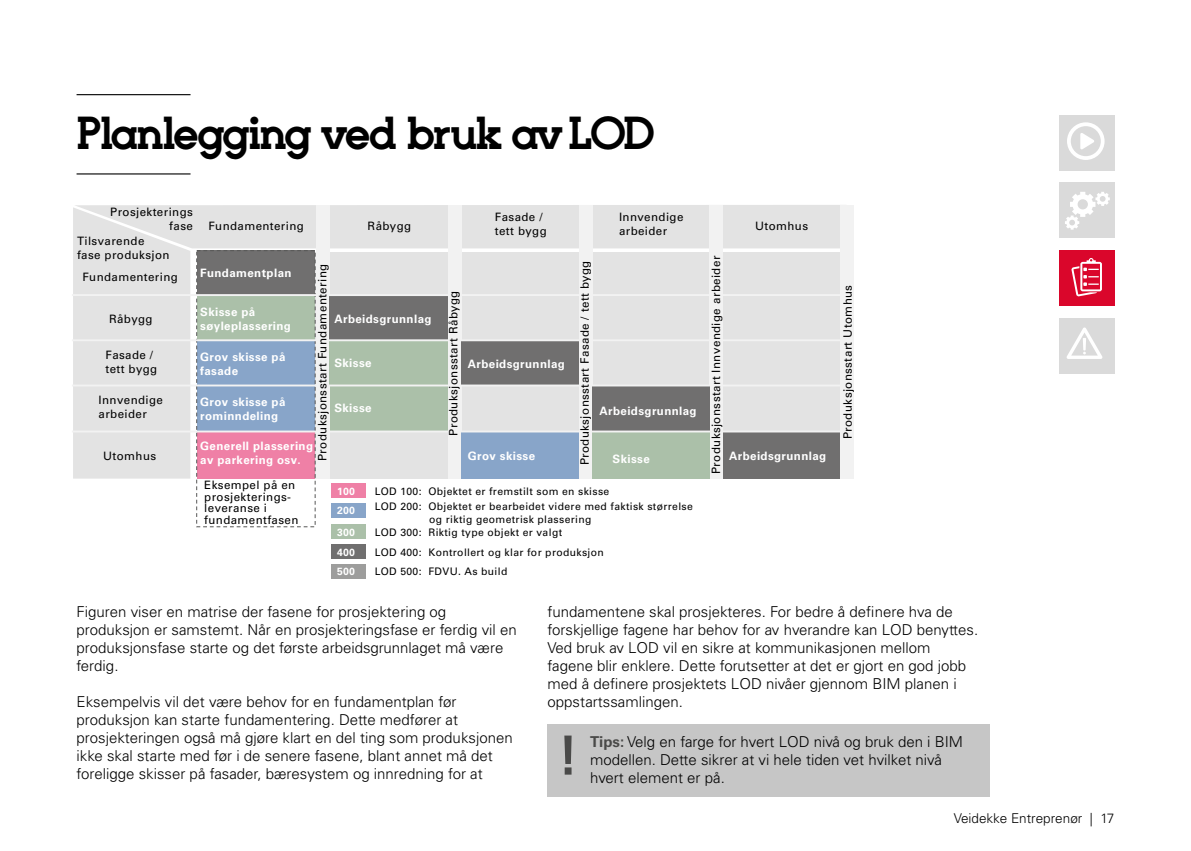
<style>
.page{position:relative;width:1191px;height:851px;background:#fff}
.page>*{position:absolute;margin:0;border:0;box-sizing:border-box;transform-origin:0 0}
.t1{font:700 54px "Univers LT Std";color:#4a4a49}
.t2{font:700 45px "Inlove Veidekke";letter-spacing:-.045em;color:#000}
.t3{font:300 15px/18px "Univers LT Std";color:#000}
.t4{font:300 13.5px "Univers LT Std";color:#000}
.t5{font:11.55px/13.8px "Univers LT Std";letter-spacing:.035em;color:#000}
.t6{font:700 11.55px/13.8px "Univers LT Std";letter-spacing:.035em;color:#fff}
.t7{font:10.35px/15.6px "Univers LT Std";letter-spacing:.035em;color:#000}
.t8{font:700 10.35px/19.4px "Univers LT Std";letter-spacing:.035em;color:#fff}
.s1{font-weight:700;color:#4a4a49}
</style>
<div class="page">
<div style="left:1059px;top:115px;width:55px;height:55px;background:#dadada"></div>
<svg style="left:1067px;top:122px;width:37px;height:38px"></svg>
<div style="left:1059px;top:182px;width:55px;height:56px;background:#dadada"></div>
<svg style="left:1065px;top:192px;width:44px;height:38px"></svg>
<div style="left:1059px;top:318px;width:55px;height:55px;background:#dadada"></div>
<svg style="left:1066px;top:327px;width:36px;height:32px"></svg>
<div style="left:1059px;top:250px;width:55px;height:55px;background:#da062b"></div>
<svg style="left:1071px;top:258px;width:31px;height:38px"></svg>
<div style="left:547px;top:723px;width:442px;height:73px;background:#c6c6c6"></div>
<div style="left:73px;top:205px;width:767px;height:273px;background:#e3e3e3"></div>
<div style="left:197px;top:252px;width:649px;height:226px;background:#e3e3e3"></div>
<div style="left:578px;top:205px;width:14px;height:273px;background:#f2f2f2"></div>
<div style="left:709px;top:205px;width:14px;height:273px;background:#f2f2f2"></div>
<div style="left:840px;top:205px;width:14px;height:273px;background:#f2f2f2"></div>
<div style="left:448px;top:205px;width:13px;height:273px;background:#f2f2f2"></div>
<div style="left:316px;top:205px;width:13px;height:273px;background:#f2f2f2"></div>
<div style="left:197px;top:294px;width:117px;height:53px;background:#abc0a9"></div>
<div style="left:197px;top:250px;width:117px;height:46px;background:#706f6f"></div>
<div style="left:197px;top:341px;width:117px;height:46px;background:#88a5c9"></div>
<div style="left:197px;top:385px;width:117px;height:47px;background:#88a5c9"></div>
<div style="left:197px;top:432px;width:117px;height:46px;background:#ef80a6"></div>
<div style="left:329px;top:296px;width:118px;height:44px;background:#706f6f"></div>
<div style="left:329px;top:341px;width:118px;height:44px;background:#abc0a9"></div>
<div style="left:330px;top:386px;width:117px;height:45px;background:#abc0a9"></div>
<div style="left:461px;top:341px;width:118px;height:43px;background:#706f6f"></div>
<div style="left:461px;top:432px;width:118px;height:46px;background:#88a5c9"></div>
<div style="left:592px;top:386px;width:117px;height:45px;background:#706f6f"></div>
<div style="left:592px;top:432px;width:117px;height:46px;background:#abc0a9"></div>
<div style="left:723px;top:432px;width:117px;height:46px;background:#706f6f"></div>
<div style="left:196px;top:250px;width:120px;height:277px;border:1px dashed #575756"></div>
<div style="left:331px;top:483px;width:34px;height:15px;background:#ef80a6"></div>
<div style="left:331px;top:503px;width:34px;height:15px;background:#88a5c9"></div>
<div style="left:331px;top:524px;width:34px;height:14px;background:#abc0a9"></div>
<div style="left:331px;top:544px;width:34px;height:15px;background:#706f6f"></div>
<div style="left:331px;top:564px;width:34px;height:14px;background:#9d9d9c"></div>
<hr style="left:72px;top:294px;width:775px;height:2px;background:#f2f2f2">
<hr style="left:72px;top:339px;width:775px;height:2px;background:#f2f2f2">
<hr style="left:72px;top:384px;width:775px;height:2px;background:#f2f2f2">
<hr style="left:72px;top:430px;width:775px;height:2px;background:#f2f2f2">
<hr style="left:77px;top:94px;width:113px;height:1px;background:#000">
<hr style="left:77px;top:173px;width:113px;height:1px;background:#000">
<h2 class="t2" style="left:77px;top:105px;width:579px">Planlegging ved bruk av LOD</h2>
<p class="t5" style="left:110px;top:205px;width:84px">Prosjekterings</p>
<p class="t5" style="left:169px;top:219px;width:25px">fase</p>
<p class="t5" style="left:77px;top:234px;width:69px">Tilsvarende</p>
<p class="t5" style="left:77px;top:248px;width:94px">fase produksjon</p>
<p class="t5" style="left:208px;top:218px;width:97px">Fundamentering</p>
<p class="t5" style="left:367px;top:218px;width:45px">Råbygg</p>
<p class="t5" style="left:495px;top:210px;width:53px">Fasade / tett bygg</p>
<p class="t5" style="left:619px;top:210px;width:66px">Innvendige arbeider</p>
<p class="t5" style="left:755px;top:218px;width:54px">Utomhus</p>
<p class="t5" style="left:578px;top:465px;width:206px;rotate:-90deg">Produksjonsstart Fasade / tett bygg</p>
<p class="t5" style="left:709px;top:474px;width:220px;rotate:-90deg">Produksjonsstart Innvendige arbeider</p>
<p class="t5" style="left:315px;top:461px;width:198px;rotate:-90deg">Produksjonsstart Fundamentering</p>
<p class="t6" style="left:200px;top:266px;width:93px">Fundamentplan</p>
<p class="t5" style="left:82px;top:270px;width:97px">Fundamentering</p>
<p class="t5" style="left:109px;top:312px;width:45px">Råbygg</p>
<p class="t5" style="left:106px;top:348px;width:53px">Fasade / tett bygg</p>
<p class="t5" style="left:99px;top:393px;width:66px">Innvendige arbeider</p>
<p class="t5" style="left:103px;top:449px;width:54px">Utomhus</p>
<p class="t6" style="left:200px;top:439px;width:114px">Generell plassering av parkering osv.</p>
<p class="t5" style="left:446px;top:435px;width:147px;rotate:-90deg">Produksjonsstart Råbygg</p>
<p class="t6" style="left:200px;top:305px;width:92px">Skisse på søyleplassering</p>
<p class="t6" style="left:334px;top:312px;width:99px">Arbeidsgrunnlag</p>
<p class="t6" style="left:334px;top:356px;width:39px">Skisse</p>
<p class="t6" style="left:468px;top:357px;width:99px">Arbeidsgrunnlag</p>
<p class="t6" style="left:200px;top:350px;width:87px">Grov skisse på fasade</p>
<p class="t6" style="left:200px;top:395px;width:87px">Grov skisse på rominndeling</p>
<p class="t6" style="left:334px;top:401px;width:39px">Skisse</p>
<p class="t6" style="left:599px;top:404px;width:99px">Arbeidsgrunnlag</p>
<p class="t6" style="left:612px;top:452px;width:39px">Skisse</p>
<p class="t6" style="left:729px;top:449px;width:99px">Arbeidsgrunnlag</p>
<p class="t6" style="left:468px;top:449px;width:69px">Grov skisse</p>
<p class="t5" style="left:204px;top:479px;width:96px;line-height:11.6px">Eksempel på en prosjekterings&shy;leveranse i fundamentfasen</p>
<p class="t7" style="left:375px;top:483px;width:320px">LOD 100: Objektet er fremstilt som en skisse<br>LOD 200: Objektet er bearbeidet videre med faktisk størrelse</p>
<p class="t8" style="left:337px;top:481px;width:20px">100<br>200</p>
<p class="t8" style="left:337px;top:521px;width:20px;line-height:20.5px">300<br>400</p>
<p class="t8" style="left:337px;top:562px;width:20px">500</p>
<p class="t7" style="left:375px;top:512px;width:218px;line-height:12.8px;text-indent:55px">og riktig geometrisk plassering<br>LOD 300: Riktig type objekt er valgt</p>
<p class="t7" style="left:375px;top:542px;width:231px;line-height:19.2px">LOD 400: Kontrollert og klar for produksjon<br>LOD 500: FDVU. As build</p>
<p class="t5" style="left:840px;top:439px;width:156px;rotate:-90deg">Produksjonsstart Utomhus</p>
<p class="t3" style="left:77px;top:602px;width:442px">Figuren viser en matrise der fasene for prosjektering og produksjon er samstemt. Når en prosjekteringsfase er ferdig vil en produksjonsfase starte og det første arbeidsgrunnlaget må være ferdig.</p>
<p class="t3" style="left:77px;top:692px;width:437px">Eksempelvis vil det være behov for en fundamentplan før produksjon kan starte fundamentering. Dette medfører at prosjekteringen også må gjøre klart en del ting som produksjonen ikke skal starte med før i de senere fasene, blant annet må det foreligge skisser på fasader, bæresystem og innredning for at</p>
<p class="t3" style="left:547px;top:602px;width:429px">fundamentene skal prosjekteres. For bedre å definere hva de forskjellige fagene har behov for av hverandre kan LOD benyttes.<br>Ved bruk av LOD vil en sikre at kommunikasjonen mellom fagene blir enklere. Dette forutsetter at det er gjort en god jobb med å definere prosjektets LOD nivåer gjennom BIM planen i oppstartssamlingen.</p>
<h1 class="t1" style="left:558px;top:723px;width:23px">!</h1>
<p class="t3" style="left:590px;top:733px;width:374px"><span class="s1">Tips:</span> Velg en farge for hvert LOD nivå og bruk den i BIM modellen. Dette sikrer at vi hele tiden vet hvilket nivå</p>
<p class="t3" style="left:590px;top:769px;width:133px">hvert element er på.</p>
<p class="t4" style="left:953px;top:809px;width:162px">Veidekke Entreprenør | 17</p>
</div>
